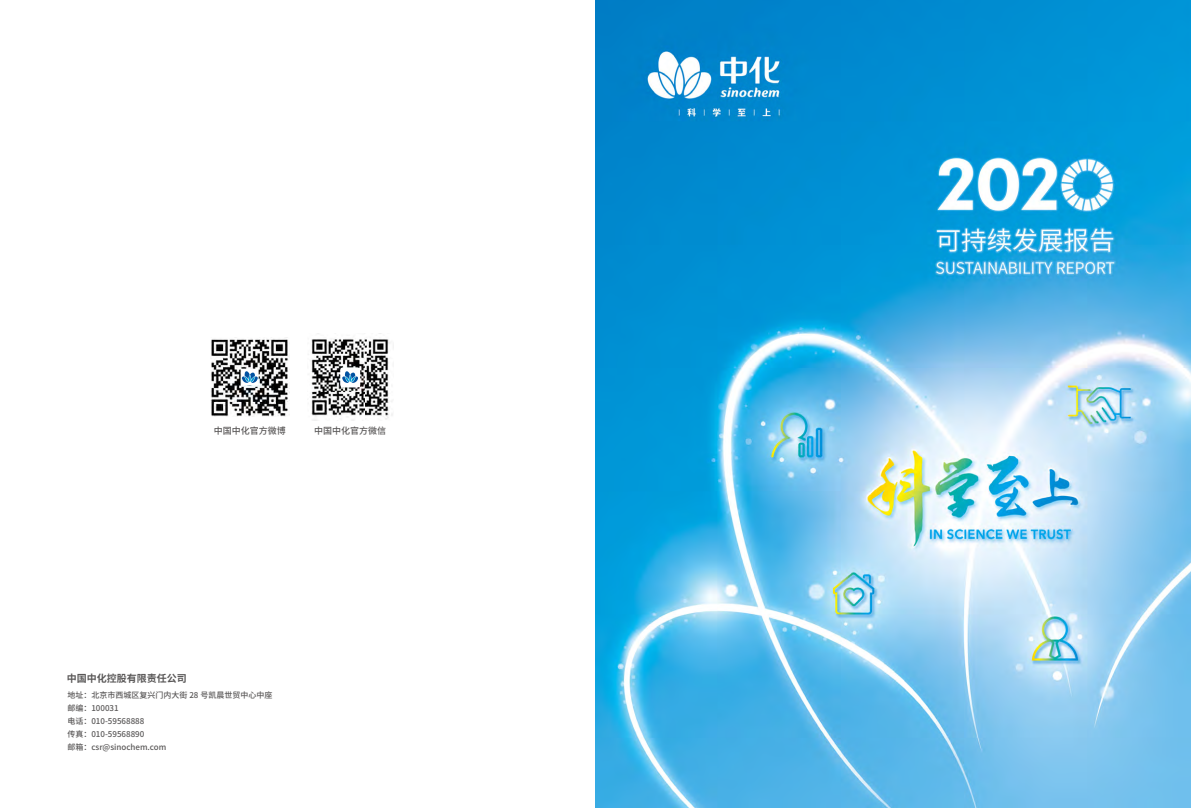
<style>
.page{position:relative;width:1191px;height:808px;background:#fff}
.page>*{position:absolute;margin:0;border:0;box-sizing:border-box;transform-origin:0 0}
.t1{font:700 10px "Source Han Sans CN";color:#595757}
.t2{font:500 9px "Source Han Sans CN";color:#595757}
.t3{font:500 8px/13px "Source Han Sans CN";color:#595757}
</style>
<div class="page">
<img style="left:595px;top:0;width:596px;height:808px">
<img style="left:311px;top:339px;width:82px;height:81px">
<img style="left:210px;top:337px;width:79px;height:80px">
<div style="left:242px;top:369px;width:16px;height:16px;background:#fff"></div>
<svg style="left:242px;top:371px;width:16px;height:12px"></svg>
<svg style="left:341px;top:368px;width:18px;height:18px"></svg>
<p class="t2" style="left:214px;top:425px;width:73px">中国中化官方微博</p>
<p class="t2" style="left:314px;top:425px;width:73px">中国中化官方微信</p>
<p class="t1" style="left:67px;top:673px;width:122px">中国中化控股有限责任公司</p>
<p class="t3" style="left:67px;top:689px;width:207px">地址：北京市西城区复兴门内大街 28 号凯晨世贸中心中座邮编：100031<br>电话：010-59568888<br>传真：010-59568890<br>邮箱：csr@sinochem.com</p>
</div>
